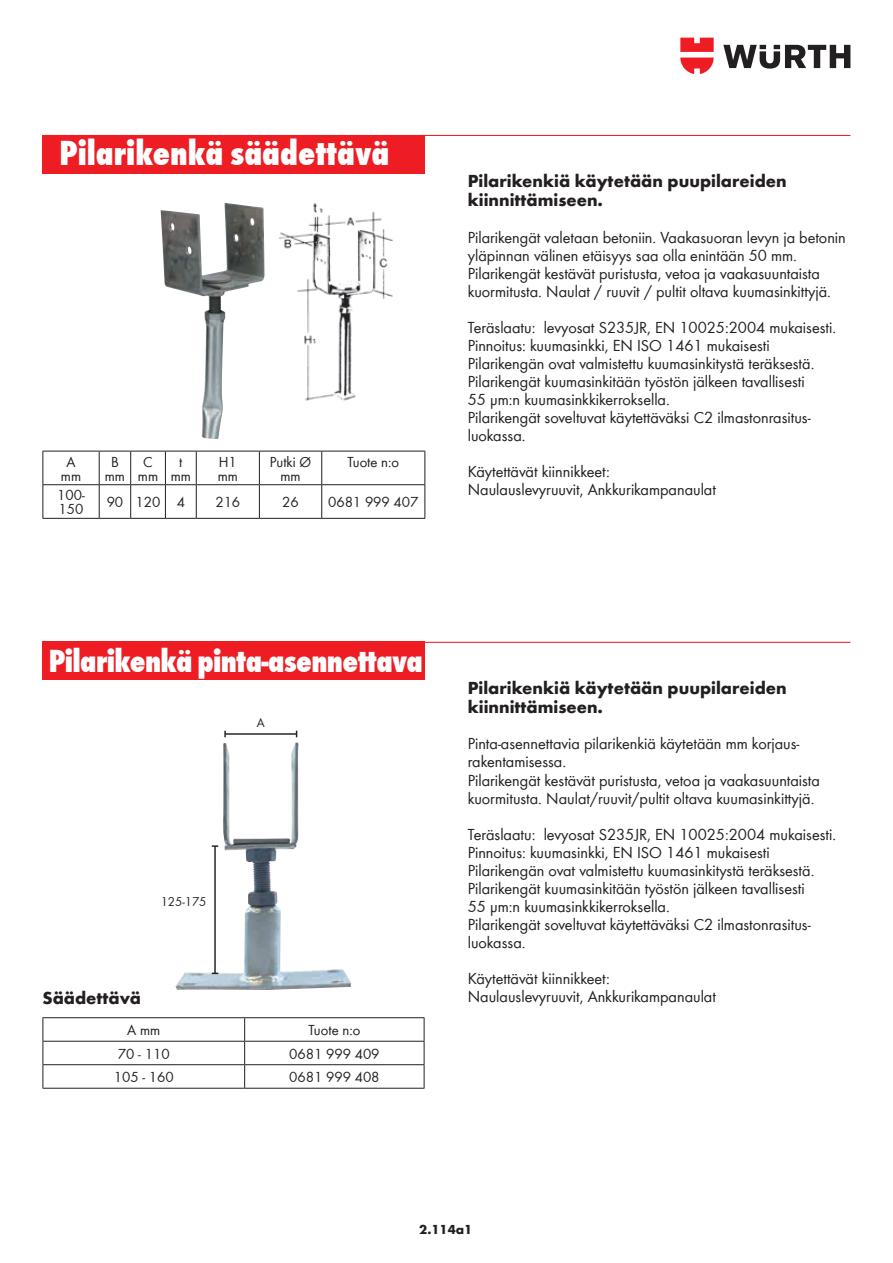
<style>
.page{position:relative;width:893px;height:1263px;background:#fff}
.page>*{position:absolute;margin:0;border:0;box-sizing:border-box;transform-origin:0 0}
.t1{font:800 condensed 36px "Wuerth";color:#fff}
.t2{font:800 condensed 33px "Wuerth";letter-spacing:-.02em;color:#fff}
.t3{font:700 18px/18.8px "Wuerth";color:#231f20}
.t4{font:16.5px/18px "Wuerth";color:#231f20}
.t5{font:15px/14.2px "Wuerth";color:#231f20;text-align:center}
.t6{font:700 13.5px "Wuerth";color:#231f20}
.t7{font:13.05px "Wuerth";color:#231f20}
</style>
<div class="page">
<div style="left:43px;top:135px;width:382px;height:38px;background:#ee1d23"></div>
<hr style="left:45px;top:135px;width:805px;height:1px;background:#ee1d23">
<svg style="left:723px;top:45px;width:127px;height:24px"></svg>
<svg style="left:680px;top:38px;width:34px;height:36px"></svg>
<img style="left:278px;top:203px;width:115px;height:198px">
<svg style="left:44px;top:452px;width:381px;height:66px"></svg>
<hr style="left:43px;top:451px;width:56px;height:1px;background:#231f20">
<hr style="left:43px;top:451px;width:1px;height:33px;background:#231f20">
<hr style="left:99px;top:451px;width:32px;height:1px;background:#231f20">
<hr style="left:99px;top:451px;width:1px;height:33px;background:#231f20">
<hr style="left:131px;top:451px;width:34px;height:1px;background:#231f20">
<hr style="left:130px;top:451px;width:1px;height:33px;background:#231f20">
<hr style="left:165px;top:451px;width:31px;height:1px;background:#231f20">
<hr style="left:165px;top:451px;width:1px;height:33px;background:#231f20">
<hr style="left:196px;top:451px;width:63px;height:1px;background:#231f20">
<hr style="left:196px;top:451px;width:1px;height:33px;background:#231f20">
<hr style="left:259px;top:451px;width:63px;height:1px;background:#231f20">
<hr style="left:259px;top:451px;width:1px;height:33px;background:#231f20">
<hr style="left:322px;top:451px;width:103px;height:1px;background:#231f20">
<hr style="left:321px;top:451px;width:1px;height:33px;background:#231f20">
<hr style="left:425px;top:451px;width:1px;height:33px;background:#231f20">
<hr style="left:43px;top:484px;width:56px;height:1px;background:#231f20">
<hr style="left:43px;top:485px;width:1px;height:33px;background:#231f20">
<hr style="left:99px;top:484px;width:32px;height:1px;background:#231f20">
<hr style="left:99px;top:485px;width:1px;height:33px;background:#231f20">
<hr style="left:131px;top:484px;width:34px;height:1px;background:#231f20">
<hr style="left:130px;top:485px;width:1px;height:33px;background:#231f20">
<hr style="left:165px;top:484px;width:31px;height:1px;background:#231f20">
<hr style="left:165px;top:485px;width:1px;height:33px;background:#231f20">
<hr style="left:196px;top:484px;width:63px;height:1px;background:#231f20">
<hr style="left:196px;top:485px;width:1px;height:33px;background:#231f20">
<hr style="left:259px;top:484px;width:63px;height:1px;background:#231f20">
<hr style="left:259px;top:485px;width:1px;height:33px;background:#231f20">
<hr style="left:322px;top:484px;width:103px;height:1px;background:#231f20">
<hr style="left:321px;top:485px;width:1px;height:33px;background:#231f20">
<hr style="left:425px;top:485px;width:1px;height:33px;background:#231f20">
<hr style="left:43px;top:518px;width:56px;height:1px;background:#231f20">
<hr style="left:99px;top:518px;width:32px;height:1px;background:#231f20">
<hr style="left:131px;top:518px;width:34px;height:1px;background:#231f20">
<hr style="left:165px;top:518px;width:31px;height:1px;background:#231f20">
<hr style="left:196px;top:518px;width:63px;height:1px;background:#231f20">
<hr style="left:259px;top:518px;width:63px;height:1px;background:#231f20">
<hr style="left:322px;top:518px;width:103px;height:1px;background:#231f20">
<img style="left:161px;top:203px;width:66px;height:236px">
<div style="left:43px;top:642px;width:382px;height:38px;background:#ee1d23"></div>
<hr style="left:45px;top:642px;width:805px;height:1px;background:#ee1d23">
<hr style="left:43px;top:1017px;width:202px;height:1px;background:#231f20">
<hr style="left:245px;top:1017px;width:179px;height:1px;background:#231f20">
<hr style="left:43px;top:1041px;width:202px;height:1px;background:#231f20">
<hr style="left:245px;top:1041px;width:179px;height:1px;background:#231f20">
<hr style="left:43px;top:1064px;width:202px;height:1px;background:#231f20">
<svg style="left:43px;top:1018px;width:1px;height:70px"></svg>
<hr style="left:245px;top:1064px;width:179px;height:1px;background:#231f20">
<svg style="left:244px;top:1018px;width:1px;height:70px"></svg>
<svg style="left:424px;top:1018px;width:1px;height:70px"></svg>
<hr style="left:43px;top:1088px;width:202px;height:1px;background:#231f20">
<hr style="left:245px;top:1088px;width:179px;height:1px;background:#231f20">
<img style="left:175px;top:742px;width:176px;height:248px">
<hr style="left:225px;top:733px;width:72px;height:2px;background:#231f20">
<svg style="left:224px;top:731px;width:2px;height:6px"></svg>
<hr style="left:214px;top:846px;width:2px;height:127px;background:#231f20">
<h1 class="t1" style="left:60px;top:128px;width:331px">Pilarikenkä säädettävä</h1>
<p class="t5" style="left:61px;top:454px;width:22px">A mm</p>
<p class="t5" style="left:105px;top:454px;width:22px">B mm</p>
<p class="t5" style="left:138px;top:454px;width:22px">C mm</p>
<p class="t5" style="left:171px;top:454px;width:22px">t mm</p>
<p class="t5" style="left:218px;top:454px;width:22px;text-align:left">H1 mm</p>
<p class="t5" style="left:270px;top:454px;width:43px">Putki Ø mm</p>
<p class="t5" style="left:347px;top:454px;width:53px">Tuote n:o</p>
<p class="t5" style="left:57px;top:487px;width:29px;text-align:left">100-<br>150</p>
<p class="t5" style="left:107px;top:494px;width:80px">90 120 4</p>
<p class="t5" style="left:215px;top:494px;width:26px">216</p>
<p class="t5" style="left:282px;top:494px;width:18px">26</p>
<p class="t5" style="left:328px;top:494px;width:92px">0681 999 407</p>
<p class="t3" style="left:468px;top:170px;width:320px">Pilarikenkiä käytetään puupilareiden kiinnittämiseen.</p>
<p class="t4" style="left:468px;top:227px;width:380px">Pilarikengät valetaan betoniin. Vaakasuoran levyn ja betonin yläpinnan välinen etäisyys saa olla enintään 50 mm.<br>Pilarikengät kestävät puristusta, vetoa ja vaakasuuntaista kuormitusta. Naulat / ruuvit / pultit oltava kuumasinkittyjä.</p>
<p class="t4" style="left:468px;top:317px;width:370px">Teräslaatu: levyosat S235JR, EN 10025:2004 mukaisesti.<br>Pinnoitus: kuumasinkki, EN ISO 1461 mukaisesti Pilarikengän ovat valmistettu kuumasinkitystä teräksestä.<br>Pilarikengät kuumasinkitään työstön jälkeen tavallisesti<br>55 µm:n kuumasinkkikerroksella.<br>Pilarikengät soveltuvat käytettäväksi C2 ilmastonrasitus&shy;luokassa.</p>
<p class="t4" style="left:468px;top:461px;width:250px">Käytettävät kiinnikkeet:<br>Naulauslevyruuvit, Ankkurikampanaulat</p>
<h2 class="t2" style="left:49px;top:638px;width:375px">Pilarikenkä pinta-asennettava</h2>
<p class="t7" style="left:257px;top:714px;width:9px">A</p>
<p class="t7" style="left:161px;top:893px;width:47px">125-175</p>
<p class="t3" style="left:43px;top:987px;width:100px">Säädettävä</p>
<p class="t5" style="left:127px;top:1022px;width:34px">A mm</p>
<p class="t5" style="left:308px;top:1022px;width:53px">Tuote n:o</p>
<p class="t5" style="left:118px;top:1046px;width:53px">70 - 110</p>
<p class="t5" style="left:289px;top:1046px;width:92px">0681 999 409</p>
<p class="t5" style="left:114px;top:1069px;width:61px">105 - 160</p>
<p class="t5" style="left:289px;top:1069px;width:92px">0681 999 408</p>
<p class="t3" style="left:468px;top:677px;width:320px">Pilarikenkiä käytetään puupilareiden kiinnittämiseen.</p>
<p class="t4" style="left:468px;top:734px;width:354px">Pinta-asennettavia pilarikenkiä käytetään mm korjaus&shy;rakentamisessa.<br>Pilarikengät kestävät puristusta, vetoa ja vaakasuuntaista kuormitusta. Naulat/ruuvit/pultit oltava kuumasinkittyjä.</p>
<p class="t4" style="left:468px;top:824px;width:370px">Teräslaatu: levyosat S235JR, EN 10025:2004 mukaisesti.<br>Pinnoitus: kuumasinkki, EN ISO 1461 mukaisesti Pilarikengän ovat valmistettu kuumasinkitystä teräksestä.<br>Pilarikengät kuumasinkitään työstön jälkeen tavallisesti<br>55 µm:n kuumasinkkikerroksella.<br>Pilarikengät soveltuvat käytettäväksi C2 ilmastonrasitus&shy;luokassa.</p>
<p class="t4" style="left:468px;top:968px;width:250px">Käytettävät kiinnikkeet:<br>Naulauslevyruuvit, Ankkurikampanaulat</p>
<p class="t6" style="left:419px;top:1219px;width:54px">2.114a1</p>
</div>
